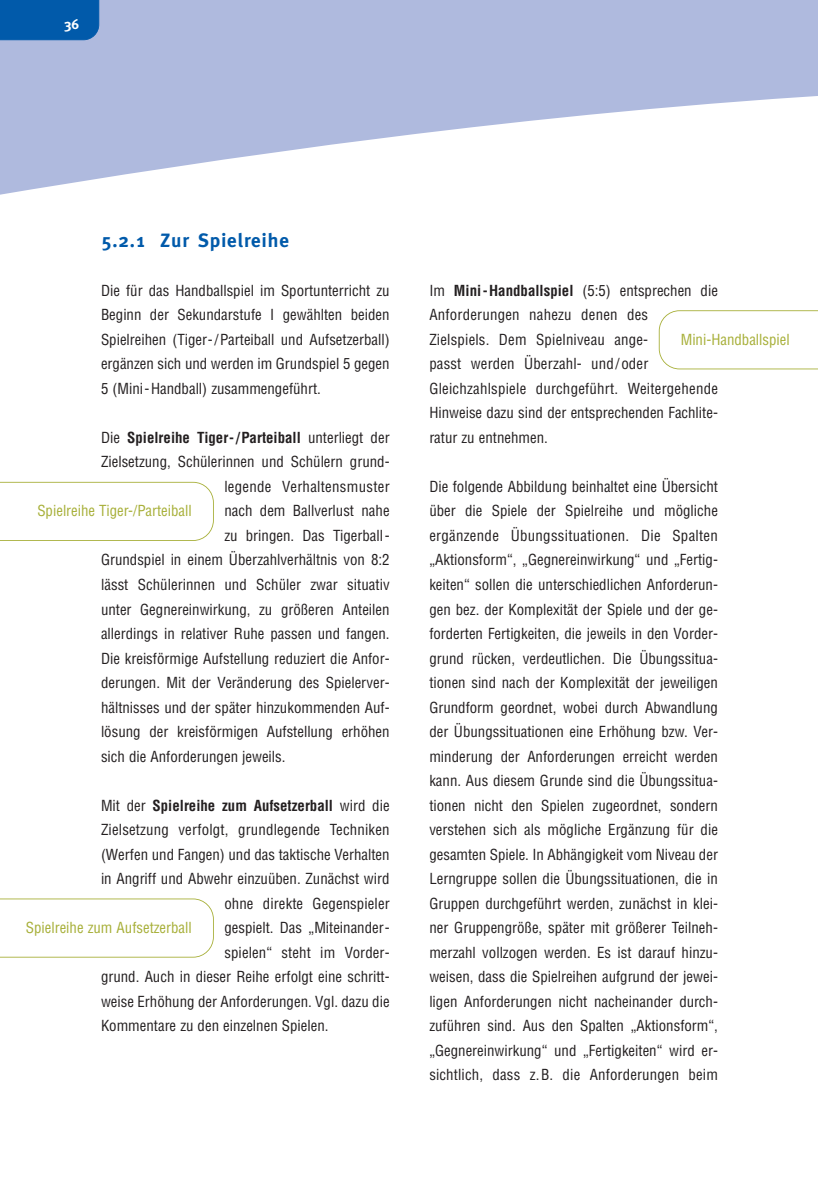
<style>
.page{position:relative;width:819px;height:1191px;background:#fff}
.page>*{position:absolute;margin:0;border:0;box-sizing:border-box;transform-origin:0 0}
.t1{font:700 19.25px "Meta";letter-spacing:.055em;color:#015aaa}
.t2{font:condensed 14.88px/24.5px "Helvetica";color:#231f20;text-align:justify}
.t3{font:700 condensed 14.88px "Helvetica";color:#231f20}
.t4{font:condensed 14.88px "Helvetica";color:#a7af38}
.t5{font:condensed 14.88px "Helvetica";letter-spacing:.02em;color:#231f20}
.t6{font:700 14px "Meta";color:#fff}
.s1{font-weight:400}
.s2{font-weight:700}
</style>
<div class="page">
<svg style="left:0;top:1px;width:817px;height:194px;fill:#afbade"></svg>
<div style="left:0;top:1px;width:99px;height:39px;background:#015aaa"></div>
<svg style="left:0;top:482px;width:214px;height:59px"></svg>
<svg style="left:0;top:898px;width:214px;height:59px"></svg>
<svg style="left:658px;top:310px;width:159px;height:59px"></svg>
<p class="t6" style="left:64px;top:19px;width:16px">36</p>
<p class="t1" style="left:101px;top:232px;width:189px">5.2.1 Zur Spielreihe</p>
<p class="t2" style="left:101px;top:279px;width:290px">Die für das Handballspiel im Sportunterricht zu Beginn der Sekundarstufe I gewählten beiden Spielreihen (Tiger-/Parteiball und Aufsetzerball) ergänzen sich und werden im Grundspiel 5 gegen 5 (Mini-Handball) zusammengeführt.</p>
<p class="t3" style="left:101px;top:432px;width:290px"><span class="s1">Die</span> Spielreihe Tiger-/Parteiball <span class="s1">unterliegt der</span></p>
<p class="t2" style="left:101px;top:451px;width:290px">Zielsetzung, Schülerinnen und Schülern grund-</p>
<p class="t5" style="left:224px;top:481px;width:167px">legende Verhaltensmuster</p>
<p class="t2" style="left:224px;top:500px;width:167px">nach dem Ballverlust nahe</p>
<p class="t2" style="left:224px;top:524px;width:167px">zu bringen. Das Tigerball-</p>
<p class="t2" style="left:101px;top:549px;width:290px">Grundspiel in einem Überzahlverhältnis von 8:2</p>
<p class="t2" style="left:101px;top:573px;width:290px">lässt Schülerinnen und Schüler zwar situativ</p>
<p class="t2" style="left:101px;top:598px;width:290px">unter Gegnereinwirkung, zu größeren Anteilen</p>
<p class="t2" style="left:101px;top:622px;width:290px">allerdings in relativer Ruhe passen und fangen.</p>
<p class="t2" style="left:101px;top:647px;width:290px">Die kreisförmige Aufstellung reduziert die Anfor-</p>
<p class="t2" style="left:101px;top:671px;width:290px">derungen. Mit der Veränderung des Spielerver-</p>
<p class="t2" style="left:101px;top:696px;width:290px">hältnisses und der später hinzukommenden Auf-</p>
<p class="t2" style="left:101px;top:720px;width:290px">lösung der kreisförmigen Aufstellung erhöhen</p>
<p class="t2" style="left:101px;top:745px;width:186px">sich die Anforderungen jeweils.</p>
<p class="t3" style="left:101px;top:799px;width:290px"><span class="s1">Mit der</span> Spielreihe zum Aufsetzerball <span class="s1">wird die</span></p>
<p class="t2" style="left:101px;top:818px;width:290px">Zielsetzung verfolgt, grundlegende Techniken</p>
<p class="t2" style="left:101px;top:843px;width:290px">(Werfen und Fangen) und das taktische Verhalten</p>
<p class="t2" style="left:101px;top:867px;width:290px">in Angriff und Abwehr einzuüben. Zunächst wird</p>
<p class="t2" style="left:224px;top:892px;width:167px">ohne direkte Gegenspieler</p>
<p class="t2" style="left:224px;top:916px;width:167px">gespielt. Das „Miteinander-</p>
<p class="t2" style="left:224px;top:941px;width:167px">spielen“ steht im Vorder-</p>
<p class="t2" style="left:101px;top:965px;width:290px">grund. Auch in dieser Reihe erfolgt eine schritt-</p>
<p class="t2" style="left:101px;top:990px;width:290px">weise Erhöhung der Anforderungen. Vgl. dazu die</p>
<p class="t2" style="left:101px;top:1014px;width:229px">Kommentare zu den einzelnen Spielen.</p>
<p class="t4" style="left:37px;top:505px;width:156px">Spielreihe Tiger-/Parteiball</p>
<p class="t4" style="left:26px;top:922px;width:167px">Spielreihe zum Aufsetzerball</p>
<p class="t2" style="left:429px;top:279px;width:290px;text-align:left">Im <span class="s2">Mini-Handballspiel</span> (5:5) entsprechen die Anforderungen nahezu denen des<br>Zielspiels. Dem Spielniveau ange-<br>passt werden Überzahl- und/oder Gleichzahlspiele durchgeführt. Weitergehende Hinweise dazu sind der entsprechenden Fachlite&shy;ratur zu entnehmen.</p>
<p class="t2" style="left:429px;top:475px;width:290px">Die folgende Abbildung beinhaltet eine Übersicht über die Spiele der Spielreihe und mögliche ergänzende Übungssituationen. Die Spalten „Aktionsform“, „Gegnereinwirkung“ und „Fertig&shy;keiten“ sollen die unterschiedlichen Anforderun&shy;gen bez. der Komplexität der Spiele und der ge&shy;forderten Fertigkeiten, die jeweils in den Vorder&shy;grund rücken, verdeutlichen. Die Übungssitua&shy;tionen sind nach der Komplexität der jeweiligen Grundform geordnet, wobei durch Abwandlung der Übungssituationen eine Erhöhung bzw. Ver&shy;minderung der Anforderungen erreicht werden kann. Aus diesem Grunde sind die Übungssitua&shy;tionen nicht den Spielen zugeordnet, sondern verstehen sich als mögliche Ergänzung für die gesamten Spiele. In Abhängigkeit vom Niveau der Lerngruppe sollen die Übungssituationen, die in Gruppen durchgeführt werden, zunächst in klei&shy;ner Gruppengröße, später mit größerer Teilneh&shy;merzahl vollzogen werden. Es ist darauf hinzu&shy;weisen, dass die Spielreihen aufgrund der jewei&shy;ligen Anforderungen nicht nacheinander durch&shy;zuführen sind. Aus den Spalten „Aktionsform“, „Gegnereinwirkung“ und „Fertigkeiten“ wird er&shy;sichtlich, dass z.B. die Anforderungen beim</p>
<p class="t4" style="left:680px;top:334px;width:111px">Mini-Handballspiel</p>
</div>
